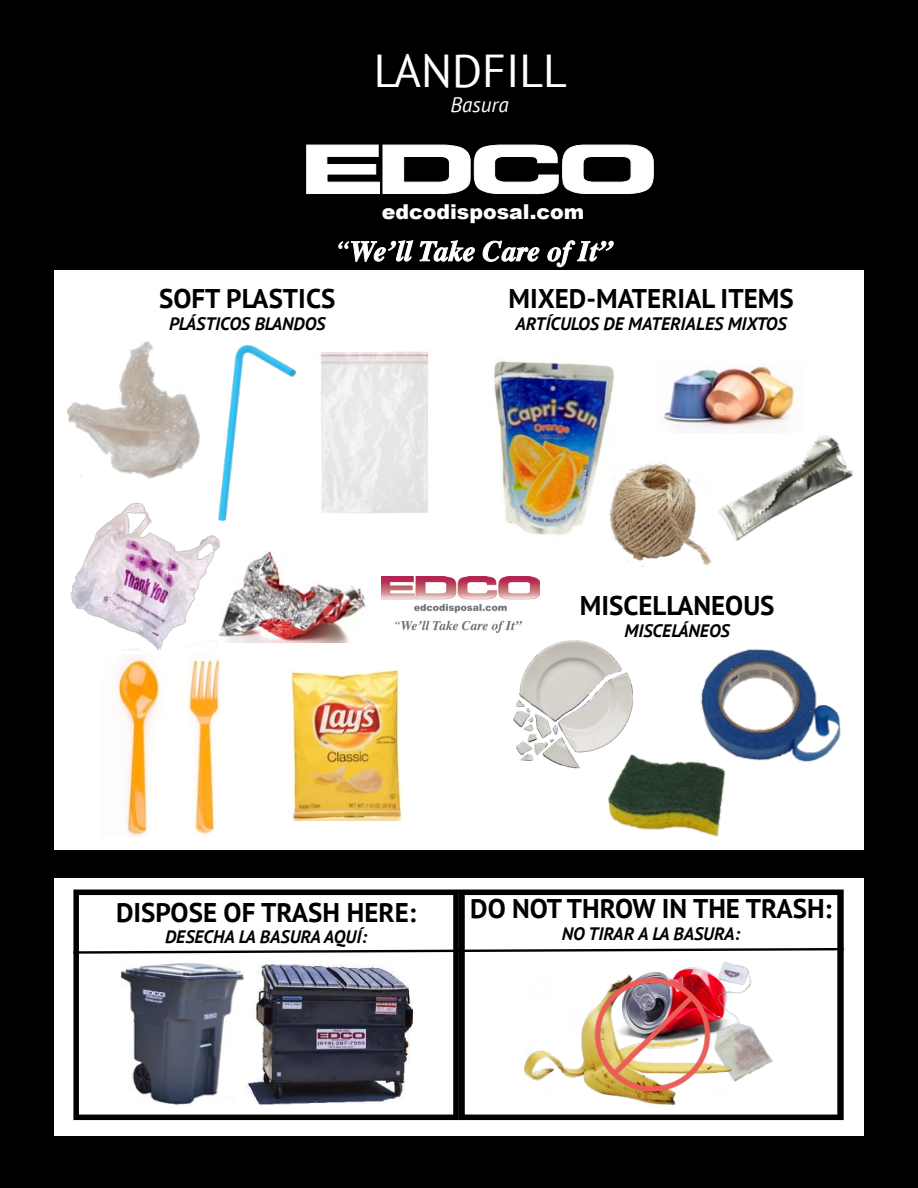
<style>
.page{position:relative;width:918px;height:1188px;background:#000}
.page>*{position:absolute;margin:0;border:0;box-sizing:border-box;transform-origin:0 0}
.t1{font:46.05px "PT Sans";color:#fff}
.t2{font:700 27px "PT Sans";color:#000}
.t3{font:italic 21.15px "PT Sans";color:#fff}
.t4{font:900 20.55px "Arial";color:#fff}
.t5{font:italic 700 18px "PT Sans";color:#000}
</style>
<div class="page">
<div style="left:54px;top:270px;width:810px;height:580px;background:#fff"></div>
<div style="left:54px;top:878px;width:810px;height:258px;background:#fff"></div>
<svg style="left:459px;top:890px;width:385px;height:230px"></svg>
<svg style="left:80px;top:947px;width:764px;height:8px"></svg>
<div style="left:73px;top:890px;width:386px;height:230px;border:6px solid #000"></div>
<img style="left:247px;top:965px;width:165px;height:139px">
<img style="left:120px;top:963px;width:124px;height:141px">
<img style="left:611px;top:955px;width:81px;height:18px">
<img style="left:692px;top:955px;width:85px;height:134px">
<img style="left:525px;top:974px;width:207px;height:130px">
<img style="left:589px;top:973px;width:124px;height:121px">
<img style="left:68px;top:341px;width:132px;height:138px">
<img style="left:320px;top:351px;width:109px;height:163px">
<img style="left:70px;top:502px;width:150px;height:149px">
<img style="left:219px;top:346px;width:76px;height:175px">
<img style="left:219px;top:551px;width:147px;height:92px">
<img style="left:115px;top:655px;width:106px;height:181px">
<img style="left:289px;top:671px;width:113px;height:150px">
<img style="left:494px;top:360px;width:120px;height:175px">
<img style="left:663px;top:364px;width:137px;height:67px">
<img style="left:719px;top:435px;width:134px;height:106px">
<img style="left:610px;top:461px;width:103px;height:106px">
<img style="left:513px;top:640px;width:120px;height:129px">
<img style="left:701px;top:649px;width:140px;height:113px">
<img style="left:603px;top:746px;width:142px;height:91px">
<img style="left:381px;top:577px;width:159px;height:55px">
<svg style="left:306px;top:144px;width:348px;height:50px"></svg>
<svg style="left:338px;top:240px;width:75px;height:22px"></svg>
<svg style="left:419px;top:240px;width:56px;height:22px"></svg>
<svg style="left:483px;top:241px;width:57px;height:21px"></svg>
<svg style="left:547px;top:240px;width:67px;height:27px"></svg>
<h1 class="t1" style="left:374px;top:41px;width:195px">LANDFILL</h1>
<p class="t3" style="left:450px;top:91px;width:60px">Basura</p>
<h2 class="t2" style="left:159px;top:281px;width:178px">SOFT PLASTICS</h2>
<p class="t5" style="left:169px;top:312px;width:158px">PLÁSTICOS BLANDOS</p>
<p class="t4" style="left:382px;top:197px;width:204px">edcodisposal.com</p>
<h2 class="t2" style="left:508px;top:281px;width:287px">MIXED-MATERIAL ITEMS</h2>
<p class="t5" style="left:515px;top:312px;width:273px">ARTÍCULOS DE MATERIALES MIXTOS</p>
<h2 class="t2" style="left:580px;top:588px;width:196px">MISCELLANEOUS</h2>
<p class="t5" style="left:625px;top:618px;width:107px">MISCELÁNEOS</p>
<h2 class="t2" style="left:116px;top:894px;width:302px">DISPOSE OF TRASH HERE:</h2>
<p class="t5" style="left:165px;top:925px;width:203px">DESECHA LA BASURA AQUÍ:</p>
<h2 class="t2" style="left:470px;top:891px;width:363px">DO NOT THROW IN THE TRASH:</h2>
<p class="t5" style="left:562px;top:922px;width:180px">NO TIRAR A LA BASURA:</p>
</div>
